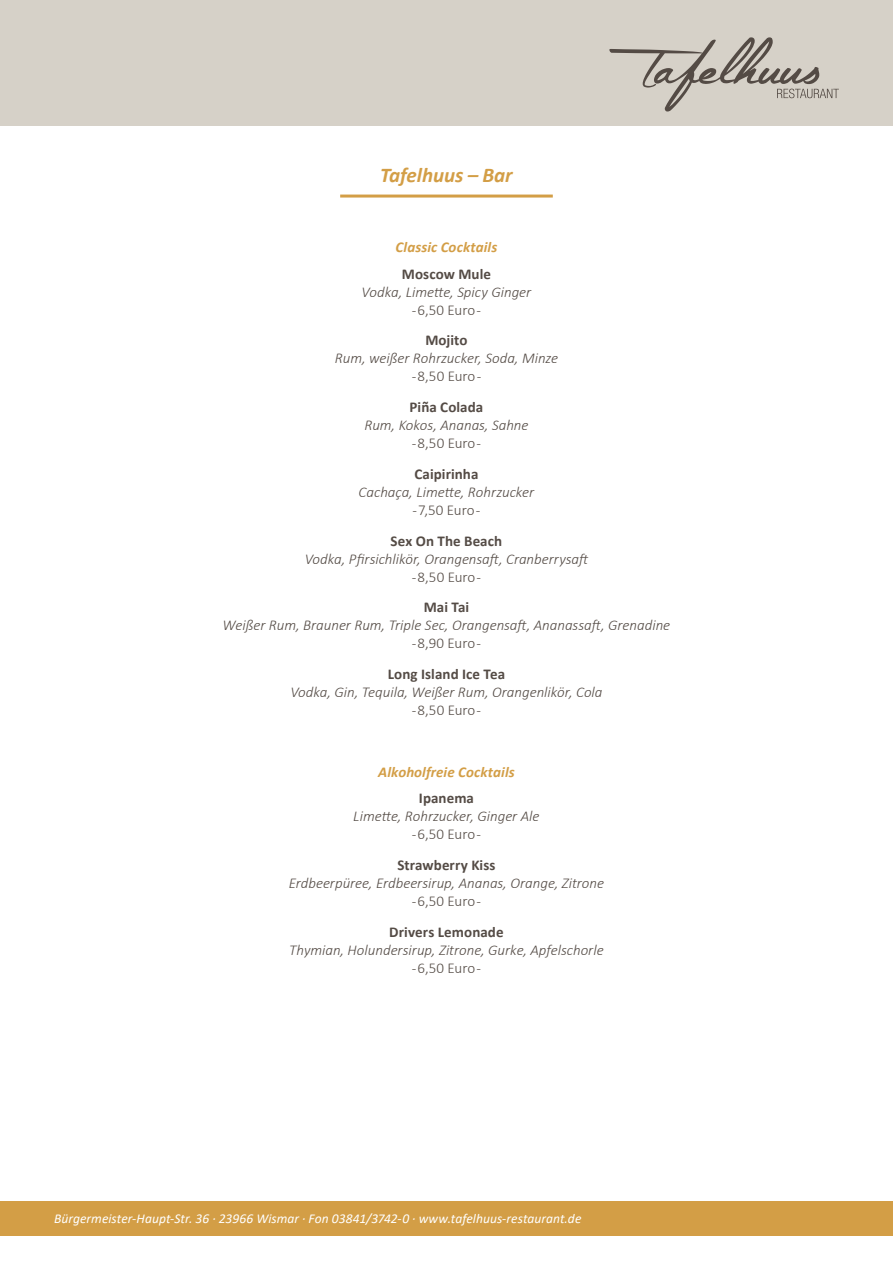
<style>
.page{position:relative;width:893px;height:1263px;background:#fff}
.page>*{position:absolute;margin:0;border:0;box-sizing:border-box;transform-origin:0 0}
.t1{font:italic 700 21px "Calibri";color:#d39e46}
.t2{font:italic 300 15px "Calibri";color:#544b45}
.t3{font:700 15px "Calibri";letter-spacing:.005em;color:#544b45}
.t4{font:300 15px "Calibri";color:#544b45}
.t5{font:italic 700 15px "Calibri";letter-spacing:.005em;color:#d39e46}
.t6{font:italic 13.5px "Calibri";letter-spacing:.005em;color:#fff}
</style>
<div class="page">
<div style="left:0;top:0;width:893px;height:125px;background:#d6d1c8"></div>
<svg style="left:609px;top:37px;width:230px;height:75px"></svg>
<hr style="left:340px;top:195px;width:213px;height:3px;background:#d39e46">
<div style="left:0;top:1201px;width:893px;height:35px;background:#d39e46"></div>
<h1 class="t1" style="left:380px;top:160px;width:134px">Tafelhuus – Bar</h1>
<p class="t5" style="left:396px;top:236px;width:103px">Classic Cocktails</p>
<p class="t3" style="left:402px;top:263px;width:91px">Moscow Mule</p>
<p class="t2" style="left:362px;top:282px;width:171px">Vodka, Limette, Spicy Ginger</p>
<p class="t4" style="left:412px;top:300px;width:71px">- 6,50 Euro -</p>
<p class="t3" style="left:425px;top:330px;width:44px">Mojito</p>
<p class="t2" style="left:335px;top:349px;width:225px">Rum, weißer Rohrzucker, Soda, Minze</p>
<p class="t4" style="left:412px;top:367px;width:71px">- 8,50 Euro -</p>
<p class="t3" style="left:410px;top:396px;width:75px">Piña Colada</p>
<p class="t2" style="left:364px;top:416px;width:166px">Rum, Kokos, Ananas, Sahne</p>
<p class="t4" style="left:412px;top:434px;width:71px">- 8,50 Euro -</p>
<p class="t3" style="left:414px;top:463px;width:66px">Caipirinha</p>
<p class="t2" style="left:359px;top:482px;width:177px">Cachaça, Limette, Rohrzucker</p>
<p class="t4" style="left:412px;top:500px;width:70px">- 7,50 Euro -</p>
<p class="t3" style="left:391px;top:530px;width:113px">Sex On The Beach</p>
<p class="t2" style="left:305px;top:549px;width:287px">Vodka, Pfirsichlikör, Orangensaft, Cranberrysaft</p>
<p class="t4" style="left:412px;top:567px;width:71px">- 8,50 Euro -</p>
<p class="t3" style="left:424px;top:597px;width:47px">Mai Tai</p>
<p class="t2" style="left:223px;top:616px;width:449px">Weißer Rum, Brauner Rum, Triple Sec, Orangensaft, Ananassaft, Grenadine</p>
<p class="t4" style="left:412px;top:634px;width:71px">- 8,90 Euro -</p>
<p class="t3" style="left:388px;top:663px;width:119px">Long Island Ice Tea</p>
<p class="t2" style="left:290px;top:683px;width:314px">Vodka, Gin, Tequila, Weißer Rum, Orangenlikör, Cola</p>
<p class="t4" style="left:412px;top:701px;width:71px">- 8,50 Euro -</p>
<p class="t5" style="left:378px;top:761px;width:138px">Alkoholfreie Cocktails</p>
<p class="t3" style="left:419px;top:787px;width:57px">Ipanema</p>
<p class="t2" style="left:353px;top:807px;width:188px">Limette, Rohrzucker, Ginger Ale</p>
<p class="t4" style="left:412px;top:825px;width:71px">- 6,50 Euro -</p>
<p class="t3" style="left:397px;top:854px;width:100px">Strawberry Kiss</p>
<p class="t2" style="left:289px;top:873px;width:317px">Erdbeerpüree, Erdbeersirup, Ananas, Orange, Zitrone</p>
<p class="t4" style="left:412px;top:891px;width:71px">- 6,50 Euro -</p>
<p class="t3" style="left:389px;top:921px;width:116px">Drivers Lemonade</p>
<p class="t2" style="left:289px;top:940px;width:316px">Thymian, Holundersirup, Zitrone, Gurke, Apfelschorle</p>
<p class="t4" style="left:412px;top:958px;width:71px">- 6,50 Euro -</p>
<p class="t6" style="left:54px;top:1209px;width:529px">Bürgermeister-Haupt-Str. 36 · 23966 Wismar · Fon 03841/3742-0 · www.tafelhuus-restaurant.de</p>
</div>
